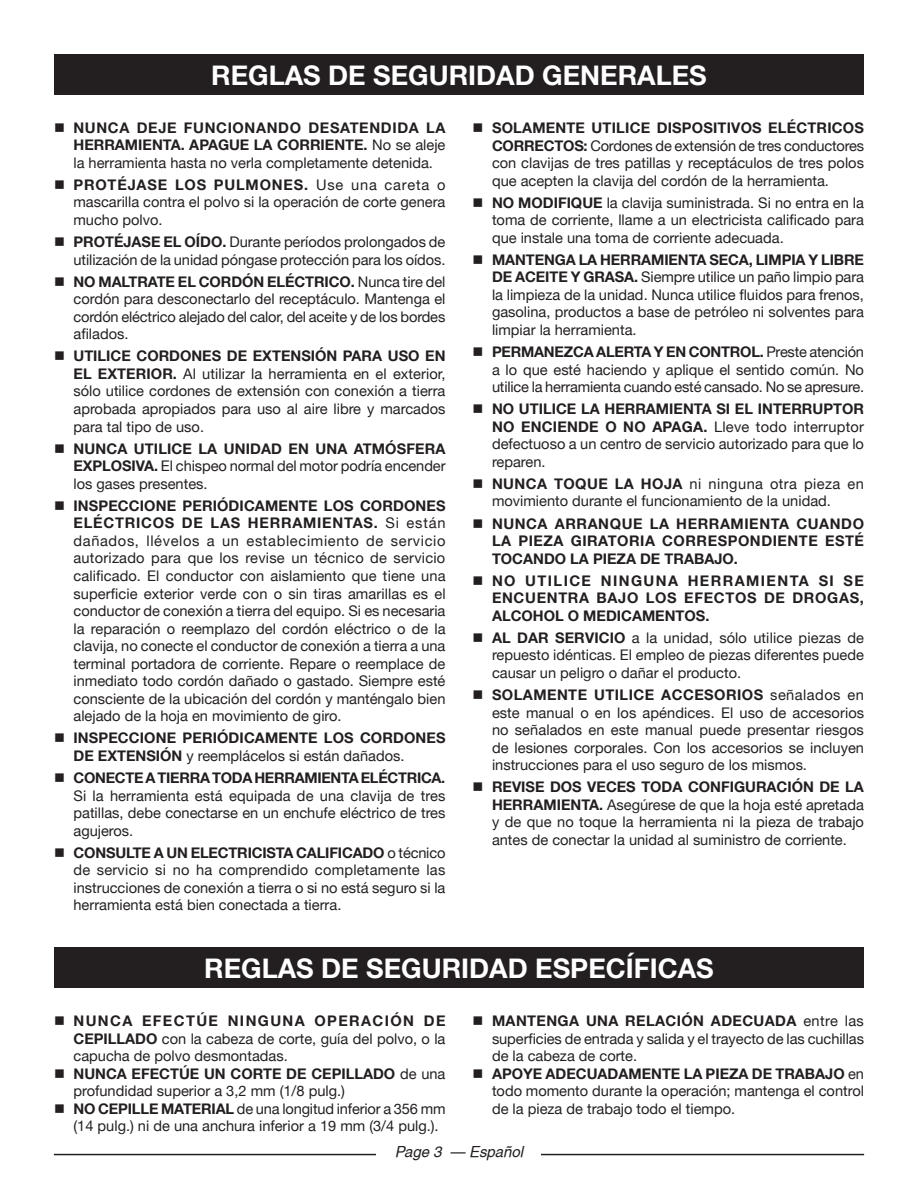
<style>
.page{position:relative;width:918px;height:1188px;background:#fff}
.page>*{position:absolute;margin:0;border:0;box-sizing:border-box;transform-origin:0 0}
.HEADING{font:700 27px "Helvetica Neue";color:#fff}
.t1{font:italic 15px "Helvetica";color:#231f20}
.bullets{font:14.7px/17.5px "Helvetica Neue";color:#231f20;text-align:justify}
.bullets-2{font:700 14.7px/17.5px "Helvetica Neue";letter-spacing:.01em;color:#231f20;text-align:justify}
.s1{font-weight:400}
.s2{font-weight:700}
</style>
<div class="page">
<hr style="left:54px;top:1154px;width:810px;height:1px;background:#231f20">
<div style="left:377px;top:1142px;width:164px;height:19px;background:#fff"></div>
<div style="left:54px;top:54px;width:810px;height:40px;background:#231f20"></div>
<div style="left:54px;top:947px;width:810px;height:41px;background:#231f20"></div>
<p class="HEADING" style="left:211px;top:58px;width:497px">REGLAS DE SEGURIDAD GENERALES</p>
<p class="bullets-2" style="left:74px;top:118px;width:374px;text-indent:-20px">■ NUNCA DEJE FUNCIONANDO DESATENDIDA LA HERRAMIENTA. APAGUE LA CORRIENTE. <span class="s1">No se aleje la herramienta hasta no verla completamente detenida.</span></p>
<p class="bullets" style="left:74px;top:176px;width:374px;text-indent:-20px">■ <span class="s2">PROTÉJASE LOS PULMONES.</span> Use una careta o mascarilla contra el polvo si la operación de corte genera mucho polvo.</p>
<p class="bullets" style="left:54px;top:233px;width:393px;text-align:right">■ <span class="s2">PROTÉJASE EL OÍDO.</span> Durante períodos prolongados de utilización de la unidad póngase protección para los oídos.</p>
<p class="bullets" style="left:74px;top:272px;width:374px;text-indent:-20px">■ <span class="s2">NO MALTRATE EL CORDÓN ELÉCTRICO.</span> Nunca tire del cordón para desconectarlo del receptáculo. Mantenga el cordón eléctrico alejado del calor, del aceite y de los bordes afilados.</p>
<p class="bullets" style="left:74px;top:347px;width:374px;text-indent:-20px">■ <span class="s2">UTILICE CORDONES DE EXTENSIÓN PARA USO EN EL EXTERIOR.</span> Al utilizar la herramienta en el exterior, sólo utilice cordones de extensión con conexión a tierra aprobada apropiados para uso al aire libre y marcados para tal tipo de uso.</p>
<p class="bullets" style="left:74px;top:439px;width:374px;text-indent:-20px">■ <span class="s2">NUNCA UTILICE LA UNIDAD EN UNA ATMÓSFERA EXPLOSIVA.</span> El chispeo normal del motor podría encender los gases presentes.</p>
<p class="bullets" style="left:74px;top:497px;width:374px;text-indent:-20px">■ <span class="s2">INSPECCIONE PERIÓDICAMENTE LOS CORDONES ELÉCTRICOS DE LAS HERRAMIENTAS.</span> Si están dañados, llévelos a un establecimiento de servicio autorizado para que los revise un técnico de servicio calificado. El conductor con aislamiento que tiene una superficie exterior verde con o sin tiras amarillas es el conductor de conexión a tierra del equipo. Si es necesaria la reparación o reemplazo del cordón eléctrico o de la clavija, no conecte el conductor de conexión a tierra a una terminal portadora de corriente. Repare o reemplace de inmediato todo cordón dañado o gastado. Siempre esté consciente de la ubicación del cordón y manténgalo bien alejado de la hoja en movimiento de giro.</p>
<p class="bullets-2" style="left:74px;top:729px;width:374px;text-indent:-20px">■ INSPECCIONE PERIÓDICAMENTE LOS CORDONES<br>DE EXTENSIÓN <span class="s1">y reemplácelos si están dañados.</span></p>
<p class="bullets" style="left:74px;top:769px;width:373px;text-indent:-20px">■ <span class="s2">CONECTE A TIERRA TODA HERRAMIENTA ELÉCTRICA.<br></span>Si la herramienta está equipada de una clavija de tres patillas, debe conectarse en un enchufe eléctrico de tres agujeros.</p>
<p class="bullets" style="left:74px;top:844px;width:373px;text-indent:-20px">■ <span class="s2">CONSULTE A UN ELECTRICISTA CALIFICADO</span> o técnico de servicio si no ha comprendido completamente las instrucciones de conexión a tierra o si no está seguro si la herramienta está bien conectada a tierra.</p>
<p class="bullets" style="left:492px;top:119px;width:374px;text-indent:-20px">■ <span class="s2">SOLAMENTE UTILICE DISPOSITIVOS ELÉCTRICOS CORRECTOS:</span> Cordones de extensión de tres conductores con clavijas de tres patillas y receptáculos de tres polos que acepten la clavija del cordón de la herramienta.</p>
<p class="bullets" style="left:492px;top:193px;width:374px;text-indent:-20px">■ <span class="s2">NO MODIFIQUE</span> la clavija suministrada. Si no entra en la toma de corriente, llame a un electricista calificado para que instale una toma de corriente adecuada.</p>
<p class="bullets" style="left:492px;top:251px;width:374px;text-indent:-20px">■ <span class="s2">MANTENGA LA HERRAMIENTA SECA, LIMPIA Y LIBRE DE ACEITE Y GRASA.</span> Siempre utilice un paño limpio para la limpieza de la unidad. Nunca utilice fluidos para frenos, gasolina, productos a base de petróleo ni solventes para limpiar la herramienta.</p>
<p class="bullets" style="left:492px;top:343px;width:374px;text-indent:-20px">■ <span class="s2">PERMANEZCA ALERTA Y EN CONTROL.</span> Preste atención a lo que esté haciendo y aplique el sentido común. No utilice la herramienta cuando esté cansado. No se apresure.</p>
<p class="bullets" style="left:492px;top:400px;width:374px;text-indent:-20px">■ <span class="s2">NO UTILICE LA HERRAMIENTA SI EL INTERRUPTOR NO ENCIENDE O NO APAGA.</span> Lleve todo interruptor defectuoso a un centro de servicio autorizado para que lo reparen.</p>
<p class="bullets" style="left:492px;top:475px;width:373px;text-indent:-20px">■ <span class="s2">NUNCA TOQUE LA HOJA</span> ni ninguna otra pieza en movimiento durante el funcionamiento de la unidad.</p>
<p class="bullets-2" style="left:492px;top:514px;width:374px;text-indent:-20px">■ NUNCA ARRANQUE LA HERRAMIENTA CUANDO LA PIEZA GIRATORIA CORRESPONDIENTE ESTÉ TOCANDO LA PIEZA DE TRABAJO.</p>
<p class="bullets-2" style="left:492px;top:571px;width:373px;text-indent:-20px">■ NO UTILICE NINGUNA HERRAMIENTA SI SE ENCUENTRA BAJO LOS EFECTOS DE DROGAS, ALCOHOL O MEDICAMENTOS.</p>
<p class="bullets" style="left:492px;top:629px;width:374px;text-indent:-20px">■ <span class="s2">AL DAR SERVICIO</span> a la unidad, sólo utilice piezas de repuesto idénticas. El empleo de piezas diferentes puede causar un peligro o dañar el producto.</p>
<p class="bullets" style="left:492px;top:686px;width:374px;text-indent:-20px">■ <span class="s2">SOLAMENTE UTILICE ACCESORIOS</span> señalados en este manual o en los apéndices. El uso de accesorios no señalados en este manual puede presentar riesgos de lesiones corporales. Con los accesorios se incluyen instrucciones para el uso seguro de los mismos.</p>
<p class="bullets" style="left:492px;top:778px;width:374px;text-indent:-20px">■ <span class="s2">REVISE DOS VECES TODA CONFIGURACIÓN DE LA HERRAMIENTA.</span> Asegúrese de que la hoja esté apretada y de que no toque la herramienta ni la pieza de trabajo antes de conectar la unidad al suministro de corriente.</p>
<p class="HEADING" style="left:204px;top:952px;width:511px">REGLAS DE SEGURIDAD ESPECÍFICAS</p>
<p class="bullets" style="left:74px;top:1012px;width:373px;text-indent:-20px">■ <span class="s2">NUNCA EFECTÚE NINGUNA OPERACIÓN DE CEPILLADO</span> con la cabeza de corte, guía del polvo, o la capucha de polvo desmontadas.</p>
<p class="bullets" style="left:74px;top:1065px;width:373px;text-indent:-20px">■ <span class="s2">NUNCA EFECTÚE UN CORTE DE CEPILLADO</span> de una profundidad superior a 3,2 mm (1/8 pulg.)</p>
<p class="bullets" style="left:74px;top:1100px;width:374px;text-indent:-20px">■ <span class="s2">NO CEPILLE MATERIAL</span> de una longitud inferior a 356 mm (14 pulg.) ni de una anchura inferior a 19 mm (3/4 pulg.).</p>
<p class="bullets" style="left:492px;top:1012px;width:374px;text-indent:-20px">■ <span class="s2">MANTENGA UNA RELACIÓN ADECUADA</span> entre las superficies de entrada y salida y el trayecto de las cuchillas de la cabeza de corte.</p>
<p class="bullets" style="left:492px;top:1065px;width:374px;text-indent:-20px">■ <span class="s2">APOYE ADECUADAMENTE LA PIEZA DE TRABAJO</span> en todo momento durante la operación; mantenga el control de la pieza de trabajo todo el tiempo.</p>
<p class="t1" style="left:395px;top:1143px;width:130px">Page 3 — Español</p>
</div>
